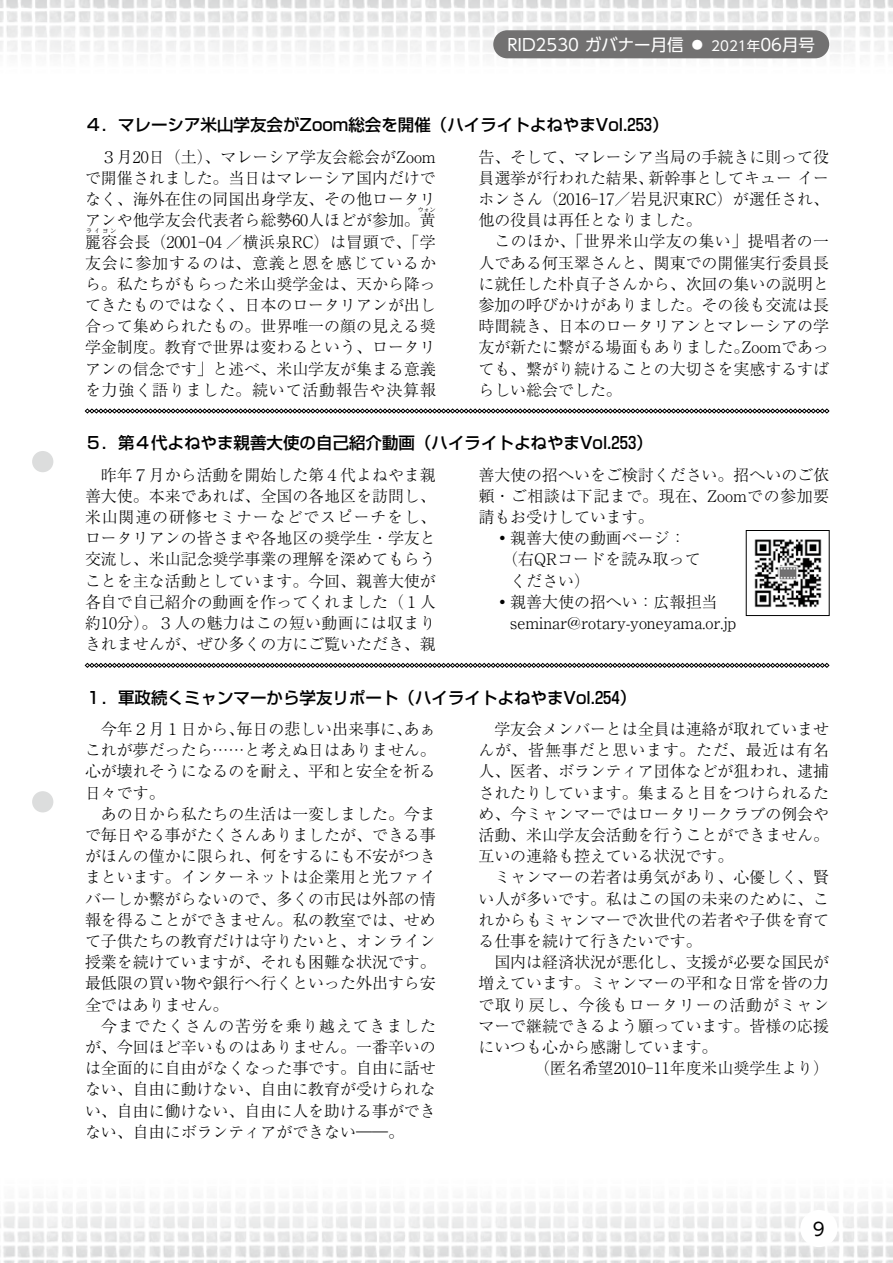
<style>
.page{position:relative;width:893px;height:1263px;background:#fff}
.page>*{position:absolute;margin:0;border:0;box-sizing:border-box;transform-origin:0 0}
.t1{font:18px "UD Shin Go Pro";color:#000}
.t2{font:500 16.5px "Shin Go Pr 5";color:#000}
.t3{font:16.5px "UD Shin Go Pro";color:#fff}
.t4{font:300 15.9px/21.1px "Ryumin Pr 5";color:#000;text-align:justify}
.t5{font:300 15.9px "Ryumin Pr 5";letter-spacing:.035em;color:#000}
.t6{font:300 6px "Ryumin Pr 5";letter-spacing:.33em;color:#000}
.s1{font-size:13.5px}
</style>
<div class="page">
<img style="left:0;top:0;width:893px;height:59px">
<img style="left:0;top:1202px;width:893px;height:61px">
<div style="left:800px;top:1210px;width:37px;height:37px;background:#fff;border-radius:50%"></div>
<div style="left:493px;top:30px;width:336px;height:28px;background:#727171;border-radius:14px"></div>
<svg style="left:85px;top:408px;width:744px;height:5px"></svg>
<svg style="left:85px;top:663px;width:744px;height:5px"></svg>
<img style="left:754px;top:539px;width:68px;height:69px">
<div style="left:746px;top:530px;width:83px;height:86px;border:1px solid #000"></div>
<div style="left:32px;top:451px;width:21px;height:21px;background:#dcdddd;border-radius:50%"></div>
<div style="left:32px;top:791px;width:21px;height:21px;background:#dcdddd;border-radius:50%"></div>
<p class="t3" style="left:507px;top:31px;width:309px">RID2530 ガバナー月信 ◦ <span class="s1">2021年</span>06月号</p>
<p class="t2" style="left:85px;top:111px;width:585px">4．マレーシア米山学友会がZoom総会を開催（ハイライトよねやまVol.253）</p>
<p class="t4" style="left:85px;top:145px;width:352px;text-indent:16px">3 月20日（土）、マレーシア学友会総会がZoomで開催されました。当日はマレーシア国内だけでなく、海外在住の同国出身学友、その他ロータリアンや他学友会代表者ら総勢60人ほどが参加。黄</p>
<p class="t4" style="left:478px;top:145px;width:352px">告、そして、マレーシア当局の手続きに則って役員選挙が行われた結果、新幹事としてキュー イーホンさん（2016-17／岩見沢東RC）が選任され、他の役員は再任となりました。</p>
<p class="t4" style="left:478px;top:230px;width:352px;text-indent:16px">このほか、「世界米山学友の集い」提唱者の一人である何玉翠さんと、関東での開催実行委員長に就任した朴貞子さんから、次回の集いの説明と参加の呼びかけがありました。その後も交流は長時間続き、日本のロータリアンとマレーシアの学友が新たに繋がる場面もありました。Zoomであっても、繋がり続けることの大切さを実感するすばらしい総会でした。</p>
<p class="t2" style="left:85px;top:429px;width:569px">5．第４代よねやま親善大使の自己紹介動画（ハイライトよねやまVol.253）</p>
<p class="t4" style="left:85px;top:463px;width:352px;text-indent:16px">昨年7月から活動を開始した第4代よねやま親善大使。本来であれば、全国の各地区を訪問し、米山関連の研修セミナーなどでスピーチをし、ロータリアンの皆さまや各地区の奨学生・学友と交流し、米山記念奨学事業の理解を深めてもらうことを主な活動としています。今回、親善大使が各自で自己紹介の動画を作ってくれました（1 人約10分）。3 人の魅力はこの短い動画には収まりきれませんが、ぜひ多くの方にご覧いただき、親</p>
<p class="t4" style="left:478px;top:463px;width:352px">善大使の招へいをご検討ください。招へいのご依</p>
<p class="t6" style="left:418px;top:205px;width:19px">ウォン</p>
<p class="t5" style="left:85px;top:229px;width:352px">麗容会長（2001-04 ／横浜泉RC）は冒頭で、「学</p>
<p class="t6" style="left:86px;top:226px;width:32px">ライヨン</p>
<p class="t4" style="left:85px;top:251px;width:352px">友会に参加するのは、意義と恩を感じているから。私たちがもらった米山奨学金は、天から降ってきたものではなく、日本のロータリアンが出し合って集められたもの。世界唯一の顔の見える奨学金制度。教育で世界は変わるという、ロータリアンの信念です」と述べ、米山学友が集まる意義を力強く語りました。続いて活動報告や決算報</p>
<p class="t5" style="left:478px;top:483px;width:352px">頼・ご相談は下記まで。現在、Zoomでの参加要</p>
<p class="t4" style="left:478px;top:505px;width:177px">請もお受けしています。</p>
<p class="t4" style="left:494px;top:526px;width:193px">◦親善大使の動画ページ：</p>
<p class="t4" style="left:494px;top:548px;width:208px">　（右QRコードを読み取って</p>
<p class="t4" style="left:494px;top:569px;width:97px">　ください）</p>
<p class="t4" style="left:494px;top:590px;width:225px">◦親善大使の招へい：広報担当</p>
<p class="t4" style="left:494px;top:611px;width:244px">　seminar@rotary-yoneyama.or.jp</p>
<p class="t2" style="left:85px;top:684px;width:553px">1．軍政続くミャンマーから学友リポート（ハイライトよねやまVol.254）</p>
<p class="t4" style="left:85px;top:717px;width:352px;text-indent:16px">今年2 月1 日から、毎日の悲しい出来事に、あぁこれが夢だったら……と考えぬ日はありません。心が壊れそうになるのを耐え、平和と安全を祈る日々です。</p>
<p class="t4" style="left:85px;top:802px;width:352px;text-indent:16px">あの日から私たちの生活は一変しました。今まで毎日やる事がたくさんありましたが、できる事がほんの僅かに限られ、何をするにも不安がつきまといます。インターネットは企業用と光ファイバーしか繫がらないので、多くの市民は外部の情報を得ることができません。私の教室では、せめて子供たちの教育だけは守りたいと、オンライン授業を続けていますが、それも困難な状況です。最低限の買い物や銀行へ行くといった外出すら安全ではありません。</p>
<p class="t4" style="left:85px;top:1014px;width:352px;text-indent:16px">今までたくさんの苦労を乗り越えてきましたが、今回ほど辛いものはありません。一番辛いのは全面的に自由がなくなった事です。自由に話せない、自由に動けない、自由に教育が受けられない、自由に働けない、自由に人を助ける事ができない、自由にボランティアができない――。</p>
<p class="t4" style="left:478px;top:717px;width:352px;text-indent:16px">学友会メンバーとは全員は連絡が取れていませんが、皆無事だと思います。ただ、最近は有名人、医者、ボランティア団体などが狙われ、逮捕されたりしています。集まると目をつけられるため、今ミャンマーではロータリークラブの例会や活動、米山学友会活動を行うことができません。互いの連絡も控えている状況です。</p>
<p class="t4" style="left:478px;top:865px;width:352px;text-indent:16px">ミャンマーの若者は勇気があり、心優しく、賢い人が多いです。私はこの国の未来のために、これからもミャンマーで次世代の若者や子供を育てる仕事を続けて行きたいです。</p>
<p class="t4" style="left:478px;top:950px;width:352px;text-indent:16px">国内は経済状況が悪化し、支援が必要な国民が増えています。ミャンマーの平和な日常を皆の力で取り戻し、今後もロータリーの活動がミャンマーで継続できるよう願っています。皆様の応援にいつも心から感謝しています。</p>
<p class="t4" style="left:534px;top:1056px;width:296px">（匿名希望2010-11年度米山奨学生より）</p>
<p class="t1" style="left:813px;top:1214px;width:13px">9</p>
</div>
